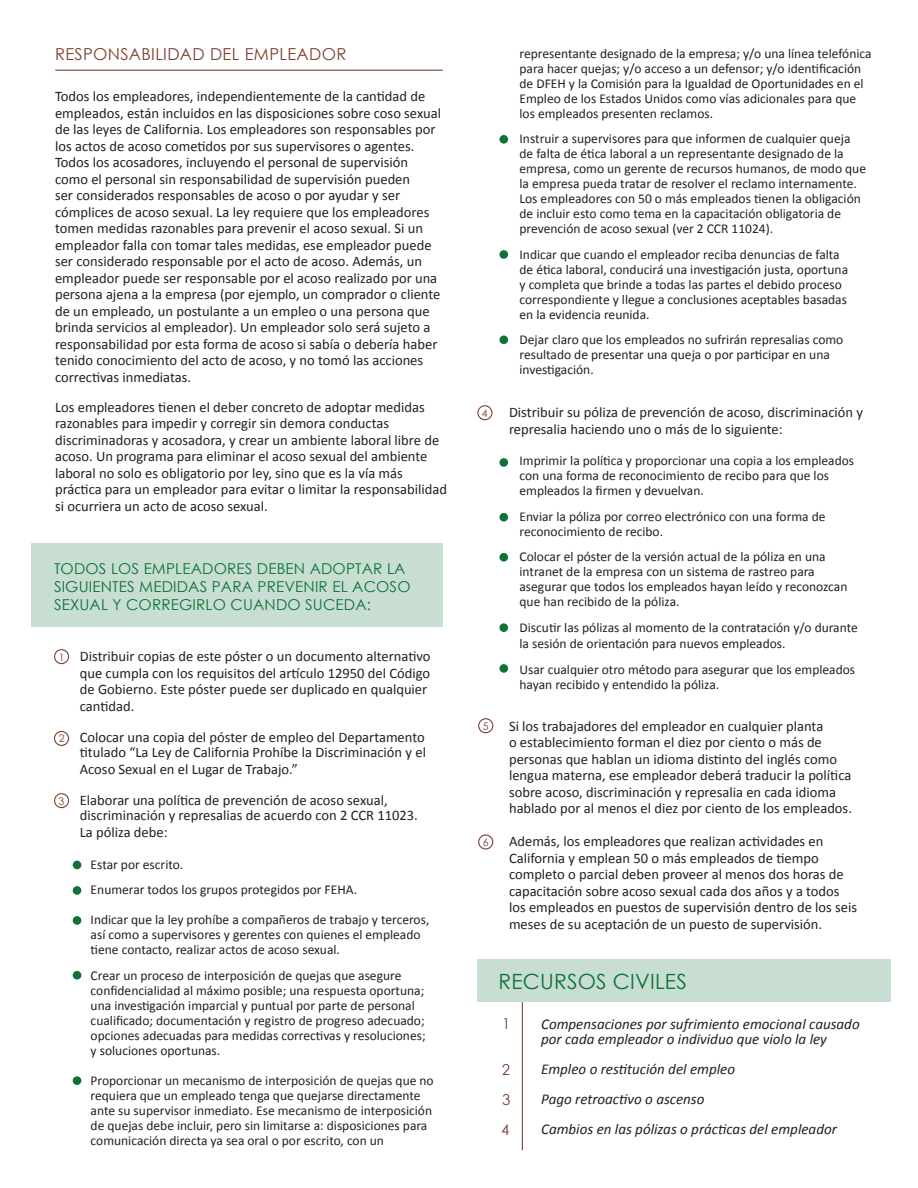
<style>
.page{position:relative;width:918px;height:1188px;background:#fff}
.page>*{position:absolute;margin:0;border:0;box-sizing:border-box;transform-origin:0 0}
.t1{font:21px "Century Gothic";letter-spacing:.01em;color:#0f723a}
.t2{font:16.5px "Century Gothic";letter-spacing:.02em;color:#7d4130}
.t3{font:italic 15px "Calibri";color:#231f20}
.t4{font:15px/18px "Century Gothic";letter-spacing:.01em;color:#0f723a}
.t5{font:15px "Century Gothic";color:#7d4130}
.t6{font:14.55px/16.5px "Calibri";color:#231f20}
.t7{font:13.5px/15px "Calibri";color:#231f20}
.t8{font:10.5px "Century Gothic";color:#7d4130}
</style>
<div class="page">
<div style="left:477px;top:960px;width:414px;height:42px;background:#c8ded2"></div>
<div style="left:31px;top:543px;width:412px;height:83px;background:#c8ded2"></div>
<div style="left:54px;top:649px;width:15px;height:15px;border:1px solid #7d4130;border-radius:50%"></div>
<div style="left:54px;top:731px;width:15px;height:15px;border:1px solid #7d4130;border-radius:50%"></div>
<div style="left:478px;top:834px;width:15px;height:16px;border:1px solid #7d4130;border-radius:50%"></div>
<div style="left:478px;top:718px;width:15px;height:15px;border:1px solid #7d4130;border-radius:50%"></div>
<div style="left:54px;top:793px;width:15px;height:15px;border:1px solid #7d4130;border-radius:50%"></div>
<div style="left:477px;top:405px;width:16px;height:15px;border:1px solid #7d4130;border-radius:50%"></div>
<div style="left:73px;top:861px;width:8px;height:8px;background:#0f723a;border-radius:50%"></div>
<div style="left:73px;top:886px;width:8px;height:9px;background:#0f723a;border-radius:50%"></div>
<div style="left:73px;top:916px;width:8px;height:9px;background:#0f723a;border-radius:50%"></div>
<div style="left:73px;top:971px;width:8px;height:9px;background:#0f723a;border-radius:50%"></div>
<div style="left:73px;top:1076px;width:8px;height:9px;background:#0f723a;border-radius:50%"></div>
<div style="left:499px;top:135px;width:9px;height:9px;background:#0f723a;border-radius:50%"></div>
<div style="left:499px;top:250px;width:9px;height:9px;background:#0f723a;border-radius:50%"></div>
<div style="left:499px;top:335px;width:9px;height:9px;background:#0f723a;border-radius:50%"></div>
<div style="left:499px;top:513px;width:9px;height:9px;background:#0f723a;border-radius:50%"></div>
<div style="left:499px;top:458px;width:9px;height:9px;background:#0f723a;border-radius:50%"></div>
<div style="left:499px;top:553px;width:9px;height:9px;background:#0f723a;border-radius:50%"></div>
<div style="left:499px;top:623px;width:9px;height:9px;background:#0f723a;border-radius:50%"></div>
<div style="left:499px;top:664px;width:9px;height:9px;background:#0f723a;border-radius:50%"></div>
<hr style="left:522px;top:1002px;width:1px;height:148px;background:#7d4130">
<hr style="left:55px;top:70px;width:388px;height:1px;background:#7d4130">
<p class="t2" style="left:55px;top:43px;width:293px">RESPONSABILIDAD DEL EMPLEADOR</p>
<p class="t6" style="left:55px;top:88px;width:372px">Todos los empleadores, independientemente de la cantidad de</p>
<p class="t6" style="left:55px;top:105px;width:388px">empleados, están incluidos en las disposiciones sobre coso sexual de las leyes de California. Los empleadores son responsables por los actos de acoso cometidos por sus supervisores o agentes.<br>Todos los acosadores, incluyendo el personal de supervisión como el personal sin responsabilidad de supervisión pueden<br>ser considerados responsables de acoso o por ayudar y ser cómplices de acoso sexual. La ley requiere que los empleadores tomen medidas razonables para prevenir el acoso sexual. Si un empleador falla con tomar tales medidas, ese empleador puede ser considerado responsable por el acto de acoso. Además, un empleador puede ser responsable por el acoso realizado por una persona ajena a la empresa (por ejemplo, un comprador o cliente de un empleado, un postulante a un empleo o una persona que brinda servicios al empleador). Un empleador solo será sujeto a responsabilidad por esta forma de acoso si sabía o debería haber tenido conocimiento del acto de acoso, y no tomó las acciones correctivas inmediatas.</p>
<p class="t6" style="left:55px;top:399px;width:394px">Los empleadores tienen el deber concreto de adoptar medidas razonables para impedir y corregir sin demora conductas discriminadoras y acosadora, y crear un ambiente laboral libre de acoso. Un programa para eliminar el acoso sexual del ambiente laboral no solo es obligatorio por ley, sino que es la vía más práctica para un empleador para evitar o limitar la responsabilidad si ocurriera un acto de acoso sexual.</p>
<p class="t4" style="left:54px;top:559px;width:358px">TODOS LOS EMPLEADORES DEBEN ADOPTAR LA<br>SIGUIENTES MEDIDAS PARA PREVENIR EL ACOSO<br>SEXUAL Y CORREGIRLO CUANDO SUCEDA:</p>
<p class="t8" style="left:59px;top:650px;width:7px">1</p>
<p class="t8" style="left:59px;top:731px;width:7px">2</p>
<p class="t8" style="left:58px;top:793px;width:7px">3</p>
<p class="t6" style="left:80px;top:648px;width:352px">Distribuir copias de este póster o un documento alternativo que cumpla con los requisitos del artículo 12950 del Código de Gobierno. Este póster puede ser duplicado en qualquier cantidad.</p>
<p class="t6" style="left:80px;top:729px;width:346px">Colocar una copia del póster de empleo del Departamento</p>
<p class="t6" style="left:80px;top:744px;width:348px">titulado “La Ley de California Prohíbe la Discriminación y el</p>
<p class="t6" style="left:80px;top:761px;width:220px">Acoso Sexual en el Lugar de Trabajo.”</p>
<p class="t6" style="left:80px;top:792px;width:309px">Elaborar una política de prevención de acoso sexual,</p>
<p class="t6" style="left:80px;top:807px;width:340px">discriminación y represalias de acuerdo con 2 CCR 11023.</p>
<p class="t6" style="left:80px;top:824px;width:89px">La póliza debe:</p>
<p class="t7" style="left:91px;top:851px;width:268px;line-height:25.5px">Estar por escrito.<br>Enumerar todos los grupos protegidos por FEHA.</p>
<p class="t7" style="left:91px;top:912px;width:340px">Indicar que la ley prohíbe a compañeros de trabajo y terceros, así como a supervisores y gerentes con quienes el empleado tiene contacto, realizar actos de acoso sexual.</p>
<p class="t7" style="left:91px;top:968px;width:312px">Crear un proceso de interposición de quejas que asegure</p>
<p class="t7" style="left:91px;top:983px;width:337px">confidencialidad al máximo posible; una respuesta oportuna; una investigación imparcial y puntual por parte de personal cualificado; documentación y registro de progreso adecuado; opciones adecuadas para medidas correctivas y resoluciones;</p>
<p class="t7" style="left:91px;top:1043px;width:131px">y soluciones oportunas.</p>
<p class="t7" style="left:91px;top:1073px;width:345px">Proporcionar un mecanismo de interposición de quejas que no</p>
<p class="t7" style="left:91px;top:1088px;width:331px">requiera que un empleado tenga que quejarse directamente</p>
<p class="t7" style="left:91px;top:1103px;width:343px">ante su supervisor inmediato. Ese mecanismo de interposición</p>
<p class="t7" style="left:91px;top:1118px;width:338px">de quejas debe incluir, pero sin limitarse a: disposiciones para</p>
<p class="t7" style="left:91px;top:1133px;width:295px">comunicación directa ya sea oral o por escrito, con un</p>
<p class="t8" style="left:482px;top:406px;width:7px">4</p>
<p class="t8" style="left:483px;top:718px;width:7px">5</p>
<p class="t8" style="left:483px;top:835px;width:7px">6</p>
<p class="t7" style="left:520px;top:46px;width:354px">representante designado de la empresa; y/o una línea telefónica</p>
<p class="t7" style="left:520px;top:61px;width:346px">para hacer quejas; y/o acceso a un defensor; y/o identificación de DFEH y la Comisión para la Igualdad de Oportunidades en el Empleo de los Estados Unidos como vías adicionales para que los empleados presenten reclamos.</p>
<p class="t7" style="left:520px;top:131px;width:348px">Instruir a supervisores para que informen de cualquier queja de falta de ética laboral a un representante designado de la empresa, como un gerente de recursos humanos, de modo que la empresa pueda tratar de resolver el reclamo internamente.<br>Los empleadores con 50 o más empleados tienen la obligación de incluir esto como tema en la capacitación obligatoria de prevención de acoso sexual (ver 2 CCR 11024).</p>
<p class="t7" style="left:520px;top:247px;width:330px">Indicar que cuando el empleador reciba denuncias de falta de ética laboral, conducirá una investigación justa, oportuna y completa que brinde a todas las partes el debido proceso correspondiente y llegue a conclusiones aceptables basadas</p>
<p class="t7" style="left:520px;top:307px;width:132px">en la evidencia reunida.</p>
<p class="t7" style="left:520px;top:332px;width:325px">Dejar claro que los empleados no sufrirán represalias como resultado de presentar una queja o por participar en una investigación.</p>
<p class="t6" style="left:509px;top:404px;width:355px">Distribuir su póliza de prevención de acoso, discriminación y represalia haciendo uno o más de lo siguiente:</p>
<p class="t7" style="left:520px;top:453px;width:336px">Imprimir la política y proporcionar una copia a los empleados con una forma de reconocimiento de recibo para que los empleados la firmen y devuelvan.</p>
<p class="t7" style="left:520px;top:509px;width:308px">Enviar la póliza por correo electrónico con una forma de reconocimiento de recibo.</p>
<p class="t7" style="left:520px;top:549px;width:329px">Colocar el póster de la versión actual de la póliza en una intranet de la empresa con un sistema de rastreo para asegurar que todos los empleados hayan leído y reconozcan que han recibido de la póliza.</p>
<p class="t7" style="left:520px;top:619px;width:340px;line-height:16.5px">Discutir las pólizas al momento de la contratación y/o durante la sesión de orientación para nuevos empleados.</p>
<p class="t7" style="left:520px;top:662px;width:337px">Usar cualquier otro método para asegurar que los empleados hayan recibido y entendido la póliza.</p>
<p class="t6" style="left:509px;top:718px;width:344px">Si los trabajadores del empleador en cualquier planta<br>o establecimiento forman el diez por ciento o más de personas que hablan un idioma distinto del inglés como lengua materna, ese empleador deberá traducir la política sobre acoso, discriminación y represalia en cada idioma hablado por al menos el diez por ciento de los empleados.</p>
<p class="t6" style="left:509px;top:833px;width:350px">Además, los empleadores que realizan actividades en California y emplean 50 o más empleados de tiempo completo o parcial deben proveer al menos dos horas de capacitación sobre acoso sexual cada dos años y a todos los empleados en puestos de supervisión dentro de los seis meses de su aceptación de un puesto de supervisión.</p>
<p class="t1" style="left:498px;top:967px;width:190px">RECURSOS CIVILES</p>
<p class="t5" style="left:502px;top:1014px;width:10px">1</p>
<p class="t5" style="left:502px;top:1059px;width:10px">2</p>
<p class="t5" style="left:502px;top:1089px;width:10px">3</p>
<p class="t5" style="left:501px;top:1119px;width:10px">4</p>
<p class="t3" style="left:541px;top:1014px;width:320px">Compensaciones por sufrimiento emocional causado</p>
<p class="t3" style="left:541px;top:1029px;width:287px">por cada empleador o individuo que violo la ley</p>
<p class="t3" style="left:541px;top:1059px;width:195px">Empleo o restitución del empleo</p>
<p class="t3" style="left:541px;top:1089px;width:165px">Pago retroactivo o ascenso</p>
<p class="t3" style="left:541px;top:1119px;width:297px">Cambios en las pólizas o prácticas del empleador</p>
</div>
